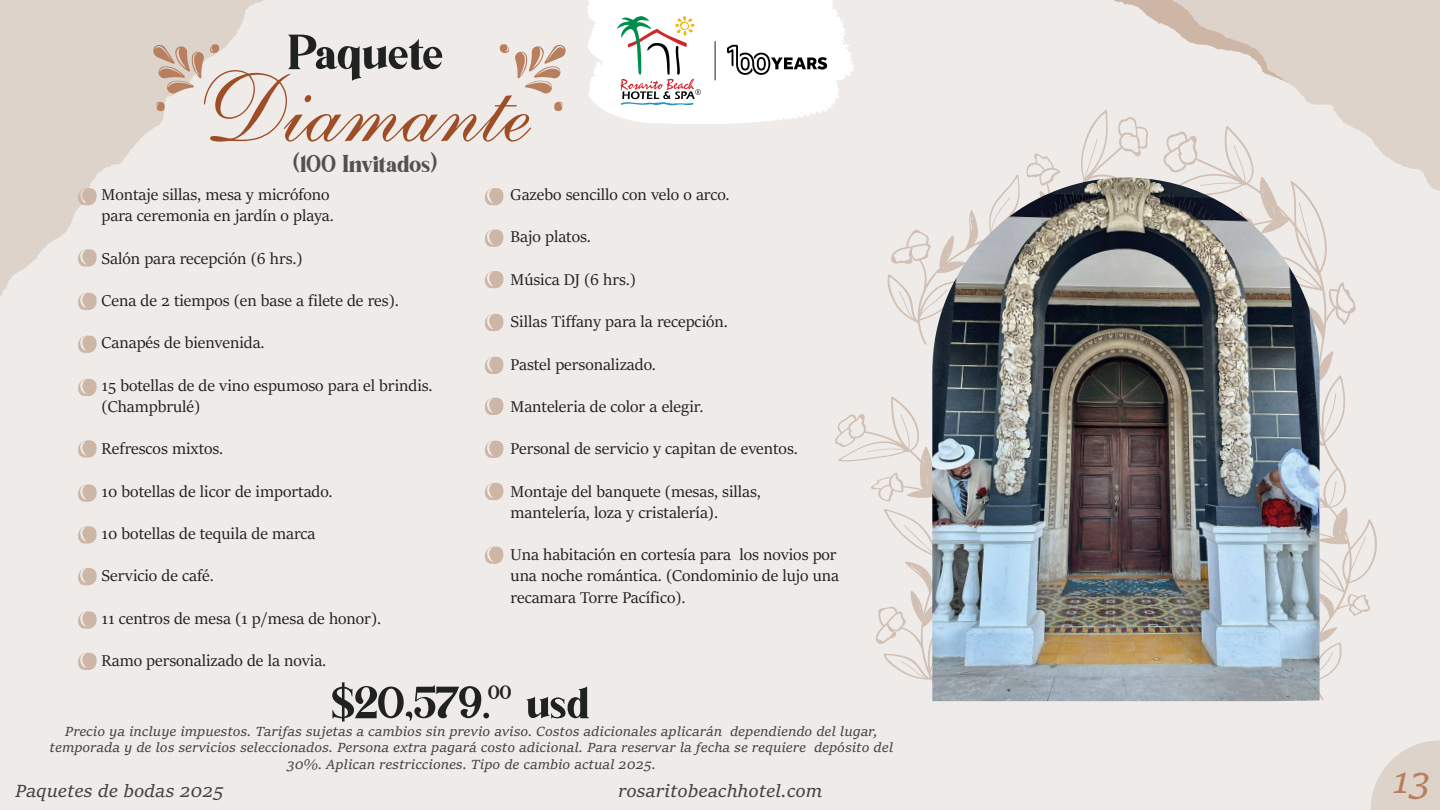
<style>
.page{position:relative;width:1440px;height:810px;background:#eeebe9}
.page>*{position:absolute;margin:0;border:0;box-sizing:border-box;transform-origin:0 0}
.t1{font:96px "English 111 Vivace BT";color:#9e4e27}
.t2{font:55.95px "Backslash";letter-spacing:-.01em;color:#202222}
.t3{font:51.3px "Backslash";color:#202222}
.t4{font:italic 38.25px "Sitka Text";color:#b87f5e}
.t5{font:27.75px "Backslash";letter-spacing:-.01em;color:#505151}
.t6{font:22.05px "Backslash";color:#202222}
.t7{font:italic 18.98px "Sitka Text";color:#444}
.t8{font:17.62px/21.1px "Sitka Text";color:#231f20}
.t9{font:italic 14.25px/16.5px "Sitka Text";color:#444;text-align:center}
</style>
<div class="page">
<svg style="left:1320px;top:217px;width:36px;height:242px"></svg>
<svg style="left:835px;top:396px;width:97px;height:285px"></svg>
<svg style="left:887px;top:110px;width:246px;height:235px"></svg>
<svg style="left:1320px;top:459px;width:57px;height:241px"></svg>
<img style="left:932px;top:178px;width:388px;height:523px">
<svg style="left:1113px;top:0;width:20px;height:174px"></svg>
<svg style="left:0;top:0;width:263px;height:297px"></svg>
<svg style="left:1133px;top:0;width:307px;height:209px"></svg>
<svg style="left:554px;top:102px;width:9px;height:10px"></svg>
<svg style="left:499px;top:44px;width:67px;height:50px"></svg>
<svg style="left:154px;top:102px;width:11px;height:10px"></svg>
<svg style="left:152px;top:44px;width:68px;height:50px"></svg>
<svg style="left:1371px;top:740px;width:69px;height:70px"></svg>
<svg style="left:76px;top:187px;width:21px;height:19px"></svg>
<svg style="left:76px;top:248px;width:21px;height:19px"></svg>
<svg style="left:76px;top:292px;width:21px;height:18px"></svg>
<svg style="left:78px;top:335px;width:19px;height:18px"></svg>
<svg style="left:78px;top:378px;width:19px;height:18px"></svg>
<svg style="left:78px;top:440px;width:19px;height:18px"></svg>
<svg style="left:78px;top:484px;width:19px;height:18px"></svg>
<svg style="left:78px;top:526px;width:19px;height:18px"></svg>
<svg style="left:78px;top:568px;width:19px;height:18px"></svg>
<svg style="left:78px;top:611px;width:19px;height:18px"></svg>
<svg style="left:78px;top:652px;width:19px;height:18px"></svg>
<svg style="left:485px;top:188px;width:19px;height:18px"></svg>
<svg style="left:485px;top:229px;width:19px;height:18px"></svg>
<svg style="left:485px;top:271px;width:19px;height:18px"></svg>
<svg style="left:485px;top:314px;width:19px;height:17px"></svg>
<svg style="left:485px;top:356px;width:19px;height:18px"></svg>
<svg style="left:485px;top:397px;width:19px;height:18px"></svg>
<svg style="left:485px;top:440px;width:19px;height:18px"></svg>
<svg style="left:485px;top:483px;width:19px;height:17px"></svg>
<svg style="left:485px;top:546px;width:19px;height:18px"></svg>
<svg style="left:587px;top:0;width:267px;height:124px;background:#efeeed"></svg>
<hr style="left:715px;top:41px;width:1px;height:39px;background:#221e20">
<h2 class="t2" style="left:288px;top:22px;width:157px">Paquete</h2>
<h1 class="t1" style="left:200px;top:50px;width:331px">Diamante</h1>
<h3 class="t5" style="left:293px;top:148px;width:146px">(100 Invitados)</h3>
<p class="t8" style="left:102px;top:183px;width:234px">Montaje sillas, mesa y micrófono para ceremonia en jardín o playa.</p>
<p class="t8" style="left:102px;top:246px;width:202px">Salón para recepción (6 hrs.)</p>
<p class="t8" style="left:102px;top:289px;width:299px">Cena de 2 tiempos (en base a filete de res).</p>
<p class="t8" style="left:102px;top:331px;width:165px">Canapés de bienvenida.</p>
<p class="t8" style="left:102px;top:373px;width:333px">15 botellas de de vino espumoso para el brindis. (Champbrulé)</p>
<p class="t8" style="left:102px;top:437px;width:123px">Refrescos mixtos.</p>
<p class="t8" style="left:102px;top:479px;width:233px">10 botellas de licor de importado.</p>
<p class="t8" style="left:102px;top:522px;width:215px">10 botellas de tequila de marca</p>
<p class="t8" style="left:102px;top:564px;width:114px">Servicio de café.</p>
<p class="t8" style="left:102px;top:606px;width:281px">11 centros de mesa (1 p/mesa de honor).</p>
<p class="t8" style="left:102px;top:649px;width:226px">Ramo personalizado de la novia.</p>
<p class="t8" style="left:511px;top:183px;width:221px">Gazebo sencillo con velo o arco.</p>
<p class="t8" style="left:511px;top:225px;width:82px">Bajo platos.</p>
<p class="t8" style="left:511px;top:268px;width:127px">Música DJ (6 hrs.)</p>
<p class="t8" style="left:511px;top:310px;width:219px">Sillas Tiffany para la recepción.</p>
<p class="t8" style="left:511px;top:352px;width:147px">Pastel personalizado.</p>
<p class="t8" style="left:511px;top:395px;width:195px">Manteleria de color a elegir.</p>
<p class="t8" style="left:511px;top:437px;width:289px">Personal de servicio y capitan de eventos.</p>
<p class="t8" style="left:511px;top:479px;width:252px">Montaje del banquete (mesas, sillas, mantelería, loza y cristalería).</p>
<p class="t8" style="left:511px;top:543px;width:330px">Una habitación en cortesía para los novios por una noche romántica. (Condominio de lujo una recamara Torre Pacífico).</p>
<h3 class="t3" style="left:332px;top:675px;width:259px">$20,579. usd</h3>
<p class="t6" style="left:488px;top:680px;width:25px">00</p>
<p class="t9" style="left:50px;top:722px;width:845px">Precio ya incluye impuestos. Tarifas sujetas a cambios sin previo aviso. Costos adicionales aplicarán dependiendo del lugar, temporada y de los servicios seleccionados. Persona extra pagará costo adicional. Para reservar la fecha se requiere depósito del<br>30%. Aplican restricciones. Tipo de cambio actual 2025.</p>
<p class="t7" style="left:15px;top:777px;width:210px">Paquetes de bodas 2025</p>
<p class="t7" style="left:618px;top:777px;width:205px">rosaritobeachhotel.com</p>
<h3 class="t4" style="left:1392px;top:752px;width:40px">13</h3>
</div>
